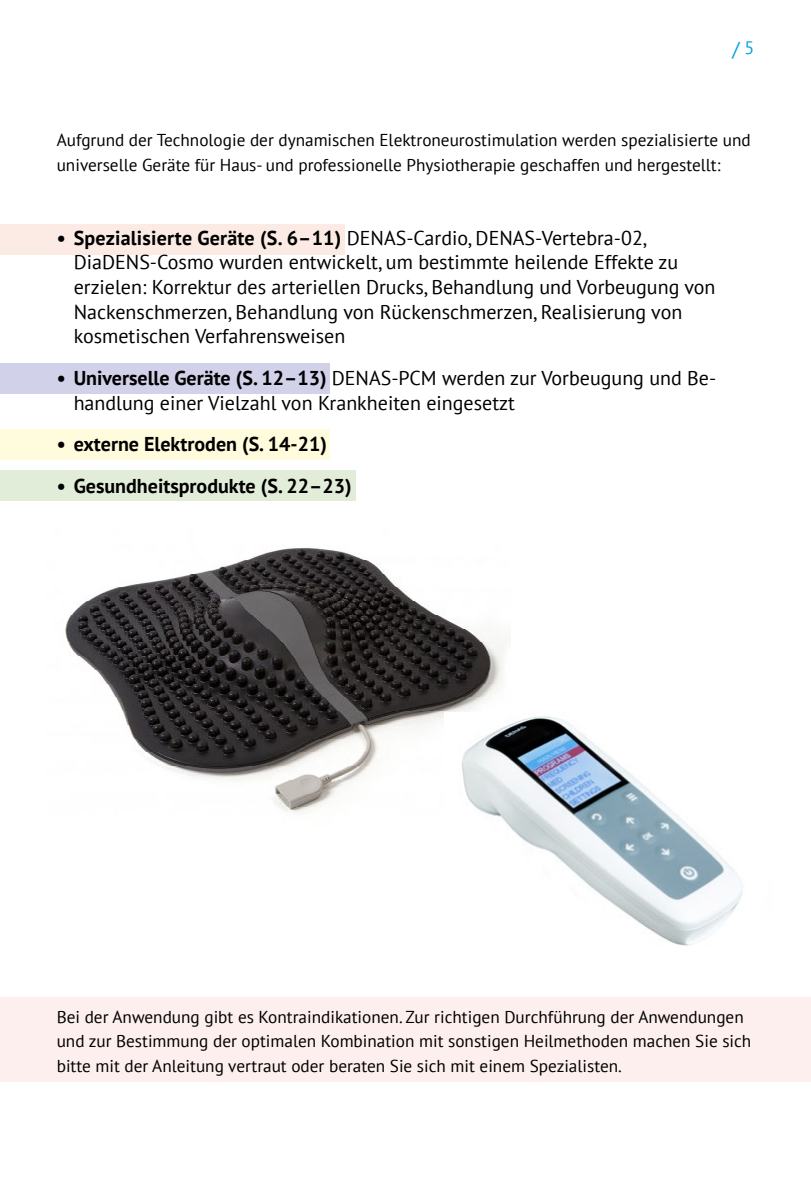
<style>
.page{position:relative;width:811px;height:1191px;background:#fff}
.page>*{position:absolute;margin:0;border:0;box-sizing:border-box;transform-origin:0 0}
.t1{font:20px/24.6px "PT Sans";color:#000}
.t2{font:700 20px "PT Sans";color:#000}
.t3{font:20px "PT Sans";color:#009fe3}
.t4{font:17.2px/24.6px "PT Sans";color:#000}
.s1{font-size:18px}
.s2{font-weight:700}
</style>
<div class="page">
<div style="left:0;top:224px;width:344px;height:31px;background:#fbebe4"></div>
<div style="left:0;top:363px;width:330px;height:31px;background:#d2d1ea"></div>
<div style="left:0;top:430px;width:330px;height:30px;background:#fffbdc"></div>
<div style="left:0;top:470px;width:355px;height:30px;background:#e2edd9"></div>
<img style="left:61px;top:547px;width:449px;height:266px">
<div style="left:0;top:997px;width:811px;height:85px;background:#fdefed"></div>
<img style="left:444px;top:712px;width:299px;height:234px">
<p class="t3" style="left:732px;top:36px;width:23px">/ <span class="s1">5</span></p>
<p class="t4" style="left:57px;top:127px;width:695px">Aufgrund der Technologie der dynamischen Elektroneurostimulation werden spezialisierte und universelle Geräte für Haus- und professionelle Physiotherapie geschaffen und hergestellt:</p>
<p class="t1" style="left:74px;top:225px;width:643px;text-indent:-17px"><span class="s2">• Spezialisierte Geräte (S. 6–11)</span> DENAS-Cardio, DENAS-Vertebra-02, DiaDENS-Cosmo wurden entwickelt, um bestimmte heilende Effekte zu erzielen: Korrektur des arteriellen Drucks, Behandlung und Vorbeugung von Nackenschmerzen, Behandlung von Rückenschmerzen, Realisierung von kosmetischen Verfahrensweisen</p>
<p class="t1" style="left:74px;top:365px;width:644px;text-indent:-17px"><span class="s2">• Universelle Geräte (S. 12–13)</span> DENAS-PCM werden zur Vorbeugung und Be&shy;handlung einer Vielzahl von Krankheiten eingesetzt</p>
<p class="t2" style="left:57px;top:431px;width:272px">• externe Elektroden (S. 14-21)</p>
<p class="t2" style="left:57px;top:472px;width:296px">• Gesundheitsprodukte (S. 22–23)</p>
<p class="t4" style="left:57px;top:1004px;width:696px">Bei der Anwendung gibt es Kontraindikationen. Zur richtigen Durchführung der Anwendungen und zur Bestimmung der optimalen Kombination mit sonstigen Heilmethoden machen Sie sich bitte mit der Anleitung vertraut oder beraten Sie sich mit einem Spezialisten.</p>
</div>
